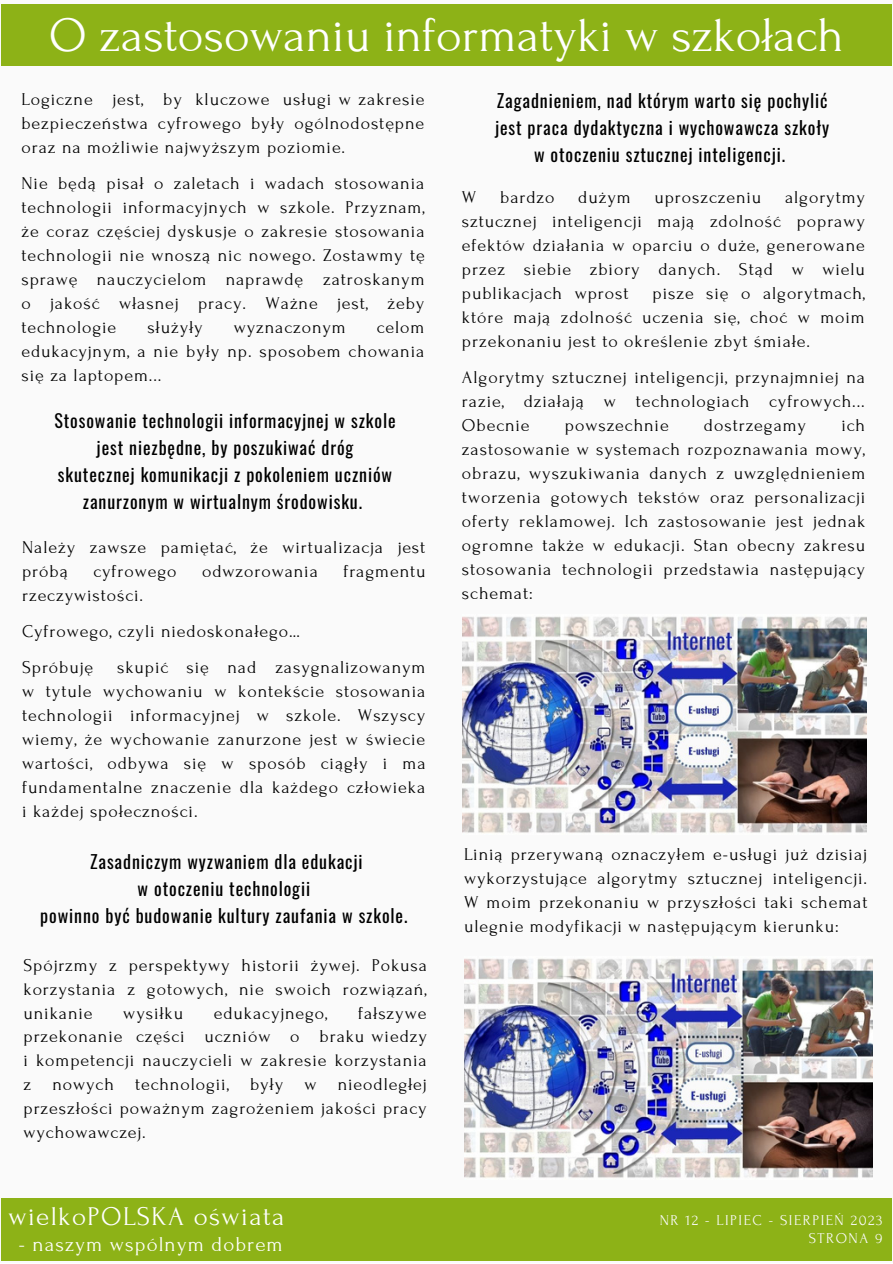
<style>
.page{position:relative;width:893px;height:1264px;background:#fff}
.page>*{position:absolute;margin:0;border:0;box-sizing:border-box;transform-origin:0 0}
.t1{font:49.5px "Forum";color:#fff}
.t2{font:27px "Forum";letter-spacing:.05em;color:#fff}
.t3{font:21px "Forum";letter-spacing:.05em;color:#fff}
.t4{font:19.8px "Forum";letter-spacing:.1em;color:#fafafa}
.t5{font:18px/24px "Forum";letter-spacing:.05em;color:#000;text-align:justify}
.t6{font:18px/27px "Oswald";letter-spacing:.05em;color:#000;text-align:center}
.t7{font:15px "Forum";letter-spacing:.1em;color:#fafafa}
</style>
<div class="page">
<div style="left:0;top:0;width:892px;height:1262px;background:#fafafa"></div>
<div style="left:1px;top:4px;width:890px;height:62px;background:#8db217"></div>
<div style="left:1px;top:1198px;width:890px;height:63px;background:#8db217"></div>
<img style="left:462px;top:616px;width:404px;height:217px">
<img style="left:464px;top:958px;width:408px;height:220px">
<p class="t1" style="left:49px;top:9px;width:796px">O zastosowaniu informatyki w szkołach</p>
<p class="t5" style="left:21px;top:87px;width:404px">Logiczne jest, by kluczowe usługi w zakresie bezpieczeństwa cyfrowego były ogólnodostępne oraz na możliwie najwyższym poziomie.</p>
<p class="t5" style="left:21px;top:171px;width:405px">Nie będą pisał o zaletach i wadach stosowania technologii informacyjnych w szkole. Przyznam, że coraz częściej dyskusje o zakresie stosowania technologii nie wnoszą nic nowego. Zostawmy tę sprawę nauczycielom naprawdę zatroskanym o jakość własnej pracy. Ważne jest, żeby technologie</p>
<p class="t5" style="left:21px;top:315px;width:404px;text-indent:355px">celom edukacyjnym, a nie były np. sposobem chowania się za laptopem...</p>
<p class="t6" style="left:54px;top:407px;width:343px">Stosowanie technologii informacyjnej w szkole</p>
<p class="t6" style="left:97px;top:434px;width:258px">jest niezbędne, by poszukiwać dróg</p>
<p class="t6" style="left:58px;top:460px;width:336px">skutecznej komunikacji z pokoleniem uczniów zanurzonym w wirtualnym środowisku.</p>
<p class="t5" style="left:22px;top:535px;width:405px">Należy zawsze pamiętać, że wirtualizacja jest próbą</p>
<p class="t5" style="left:147px;top:315px;width:57px">służyły</p>
<p class="t5" style="left:234px;top:315px;width:114px">wyznaczonym</p>
<p class="t5" style="left:93px;top:559px;width:85px">cyfrowego</p>
<p class="t5" style="left:202px;top:559px;width:117px">odwzorowania</p>
<p class="t5" style="left:343px;top:559px;width:84px">fragmentu</p>
<p class="t5" style="left:22px;top:583px;width:123px">rzeczywistości.</p>
<p class="t5" style="left:22px;top:619px;width:279px">Cyfrowego, czyli niedoskonałego…</p>
<p class="t5" style="left:22px;top:655px;width:72px">Spróbuję</p>
<p class="t5" style="left:22px;top:655px;width:405px;text-indent:95px">skupić się nad zasygnalizowanym w tytule wychowaniu w kontekście stosowania technologii informacyjnej w szkole. Wszyscy wiemy, że wychowanie zanurzone jest w świecie wartości, odbywa się w sposób ciągły i ma fundamentalne znaczenie dla każdego człowieka i każdej społeczności.</p>
<p class="t6" style="left:90px;top:847px;width:274px">Zasadniczym wyzwaniem dla edukacji</p>
<p class="t6" style="left:138px;top:874px;width:174px">w otoczeniu technologii</p>
<p class="t6" style="left:40px;top:901px;width:368px">powinno być budowanie kultury zaufania w szkole.</p>
<p class="t5" style="left:23px;top:953px;width:405px">Spójrzmy z perspektywy historii żywej. Pokusa korzystania z gotowych, nie swoich rozwiązań, unikanie</p>
<p class="t5" style="left:23px;top:1001px;width:405px;text-indent:334px">fałszywe przekonanie części uczniów o braku wiedzy i kompetencji nauczycieli w zakresie korzystania z nowych technologii, były w nieodległej przeszłości poważnym zagrożeniem jakości pracy wychowawczej.</p>
<p class="t5" style="left:123px;top:1001px;width:61px">wysiłku</p>
<p class="t5" style="left:214px;top:1001px;width:115px">edukacyjnego,</p>
<p class="t6" style="left:496px;top:86px;width:332px">Zagadnieniem, nad którym warto się pochylić</p>
<p class="t6" style="left:495px;top:113px;width:336px">jest praca dydaktyczna i wychowawcza szkoły</p>
<p class="t6" style="left:534px;top:140px;width:252px">w otoczeniu sztucznej inteligencji.</p>
<p class="t5" style="left:462px;top:185px;width:16px">W</p>
<p class="t5" style="left:500px;top:185px;width:56px">bardzo</p>
<p class="t5" style="left:578px;top:185px;width:54px">dużym</p>
<p class="t5" style="left:654px;top:185px;width:108px">uproszczeniu</p>
<p class="t5" style="left:462px;top:185px;width:404px;text-indent:323px">algorytmy sztucznej inteligencji mają zdolność poprawy efektów działania w oparciu o duże, generowane przez siebie zbiory danych. Stąd w wielu publikacjach wprost</p>
<p class="t5" style="left:462px;top:281px;width:404px;text-indent:190px">pisze się o algorytmach, które mają zdolność uczenia się, choć w moim przekonaniu jest to określenie zbyt śmiałe.</p>
<p class="t5" style="left:462px;top:365px;width:404px">Algorytmy sztucznej inteligencji, przynajmniej na razie, działają w technologiach cyfrowych...<br>Obecnie</p>
<p class="t5" style="left:565px;top:413px;width:105px">powszechnie</p>
<p class="t5" style="left:704px;top:413px;width:104px">dostrzegamy</p>
<p class="t5" style="left:462px;top:413px;width:405px;text-indent:379px">ich zastosowanie w systemach rozpoznawania mowy, obrazu, wyszukiwania danych z uwzględnieniem tworzenia gotowych tekstów oraz personalizacji oferty reklamowej. Ich zastosowanie jest jednak ogromne także w edukacji. Stan obecny zakresu stosowania technologii przedstawia następujący schemat:</p>
<p class="t5" style="left:464px;top:842px;width:405px">Linią przerywaną oznaczyłem e-usługi już dzisiaj wykorzystujące algorytmy sztucznej inteligencji.<br>W moim przekonaniu w przyszłości taki schemat ulegnie modyfikacji w następującym kierunku:</p>
<p class="t2" style="left:9px;top:1202px;width:277px">wielkoPOLSKA oświata</p>
<p class="t3" style="left:19px;top:1233px;width:265px">- naszym wspólnym dobrem</p>
<p class="t7" style="left:808px;top:1229px;width:75px">STRONA 9</p>
<p class="t7" style="left:659px;top:1211px;width:224px">NR 12 - LIPIEC - SIERPIEŃ 2023</p>
<p class="t4" style="left:787px;top:1209px;width:81px">PAGE 02</p>
</div>
